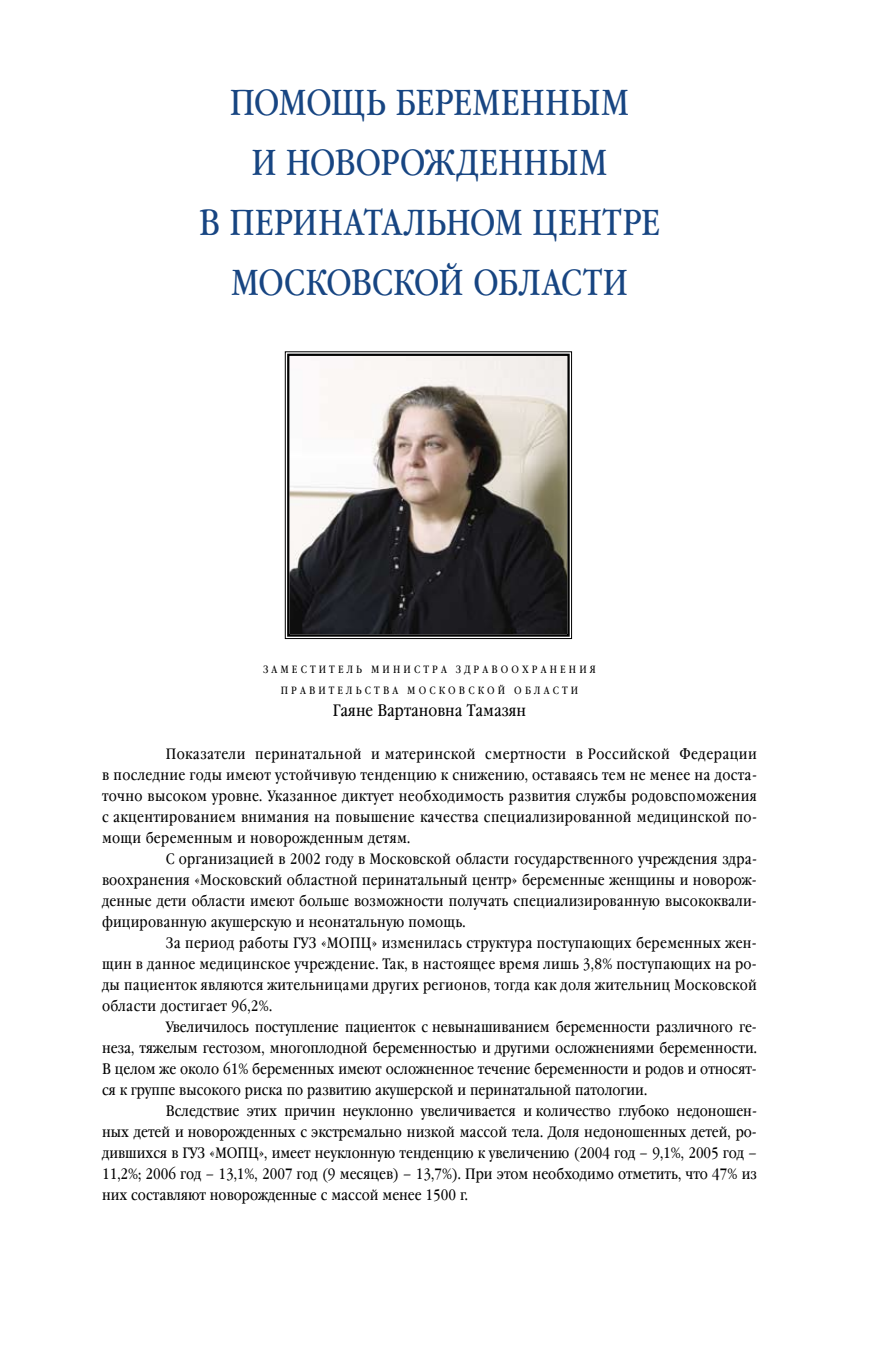
<style>
.page{position:relative;width:893px;height:1361px;background:#fff}
.page>*{position:absolute;margin:0;border:0;box-sizing:border-box;transform-origin:0 0}
.t1{font:36px "Garamond Book Narrow C";color:#174582}
.t2{font:16.5px "Garamond Book Narrow C";color:#000}
.t3{font:15px "Garamond Book Narrow C";letter-spacing:.01em;color:#000}
.t4{font:15px "Garamond Book Narrow C";letter-spacing:.03em;color:#000}
.t5{font:10.5px "Garamond Book Narrow C";color:#000}
</style>
<div class="page">
<svg style="left:285px;top:351px;width:287px;height:288px"></svg>
<div style="left:287px;top:354px;width:283px;height:283px;border:2px solid #000"></div>
<h1 class="t1" style="left:230px;top:83px;width:27px">помощь</h1>
<h1 class="t1" style="left:395px;top:83px;width:25px">беременным</h1>
<h1 class="t1" style="left:251px;top:143px;width:25px">иноворожденным</h1>
<h1 class="t1" style="left:199px;top:203px;width:23px">вперинатальном</h1>
<h1 class="t1" style="left:532px;top:203px;width:22px">центре</h1>
<h1 class="t1" style="left:231px;top:263px;width:25px">московской</h1>
<h1 class="t1" style="left:473px;top:263px;width:23px">области</h1>
<p class="t5" style="left:263px;top:663px;width:19px">З аместитель</p>
<p class="t5" style="left:371px;top:663px;width:11px">министра</p>
<p class="t5" style="left:456px;top:663px;width:11px">здравоохранения</p>
<p class="t5" style="left:281px;top:684px;width:21px">П равительства</p>
<p class="t5" style="left:407px;top:684px;width:22px">М осковской</p>
<p class="t5" style="left:514px;top:684px;width:11px">области</p>
<p class="t2" style="left:333px;top:701px;width:195px">Гаяне Вартановна Тамазян</p>
<p class="t4" style="left:166px;top:746px;width:592px">Показатели перинатальной и материнской смертности в Российской Федерации</p>
<p class="t3" style="left:102px;top:767px;width:656px">в последние годы имеют устойчивую тенденцию к снижению, оставаясь тем не менее на доста-</p>
<p class="t3" style="left:102px;top:788px;width:656px">точно высоком уровне. Указанное диктует необходимость развития службы родовспоможения</p>
<p class="t3" style="left:102px;top:809px;width:656px">с акцентированием внимания на повышение качества специализированной медицинской по-</p>
<p class="t3" style="left:102px;top:830px;width:310px">мощи беременным и новорожденным детям.</p>
<p class="t3" style="left:166px;top:851px;width:593px">С организацией в 2002 году в Московской области государственного учреждения здра-</p>
<p class="t3" style="left:102px;top:872px;width:656px">воохранения «Московский областной перинатальный центр» беременные женщины и новорож-</p>
<p class="t3" style="left:102px;top:893px;width:656px">денные дети области имеют больше возможности получать специализированную высококвали-</p>
<p class="t3" style="left:102px;top:914px;width:365px">фицированную акушерскую и неонатальную помощь.</p>
<p class="t3" style="left:166px;top:935px;width:592px">За период работы ГУЗ «МОПЦ» изменилась структура поступающих беременных жен-</p>
<p class="t3" style="left:102px;top:956px;width:656px">щин в данное медицинское учреждение. Так, в настоящее время лишь 3,8% поступающих на ро-</p>
<p class="t3" style="left:102px;top:977px;width:656px">ды пациенток являются жительницами других регионов, тогда как доля жительниц Московской</p>
<p class="t3" style="left:102px;top:998px;width:172px">области достигает 96,2%.</p>
<p class="t3" style="left:166px;top:1019px;width:593px">Увеличилось поступление пациенток с невынашиванием беременности различного ге-</p>
<p class="t3" style="left:102px;top:1040px;width:656px">неза, тяжелым гестозом, многоплодной беременностью и другими осложнениями беременности.</p>
<p class="t3" style="left:102px;top:1061px;width:656px">В целом же около 61% беременных имеют осложненное течение беременности и родов и относят-</p>
<p class="t3" style="left:102px;top:1082px;width:547px">ся к группе высокого риска по развитию акушерской и перинатальной патологии.</p>
<p class="t3" style="left:166px;top:1103px;width:593px">Вследствие этих причин неуклонно увеличивается и количество глубоко недоношен-</p>
<p class="t3" style="left:102px;top:1124px;width:656px">ных детей и новорожденных с экстремально низкой массой тела. Доля недоношенных детей, ро-</p>
<p class="t3" style="left:102px;top:1145px;width:656px">дившихся в ГУЗ «МОПЦ», имеет неуклонную тенденцию к увеличению (2004 год – 9,1%, 2005 год –</p>
<p class="t3" style="left:102px;top:1166px;width:656px">11,2%; 2006 год – 13,1%, 2007 год (9 месяцев) – 13,7%). При этом необходимо отметить, что 47% из</p>
<p class="t3" style="left:102px;top:1187px;width:367px">них составляют новорожденные с массой менее 1500 г.</p>
</div>
